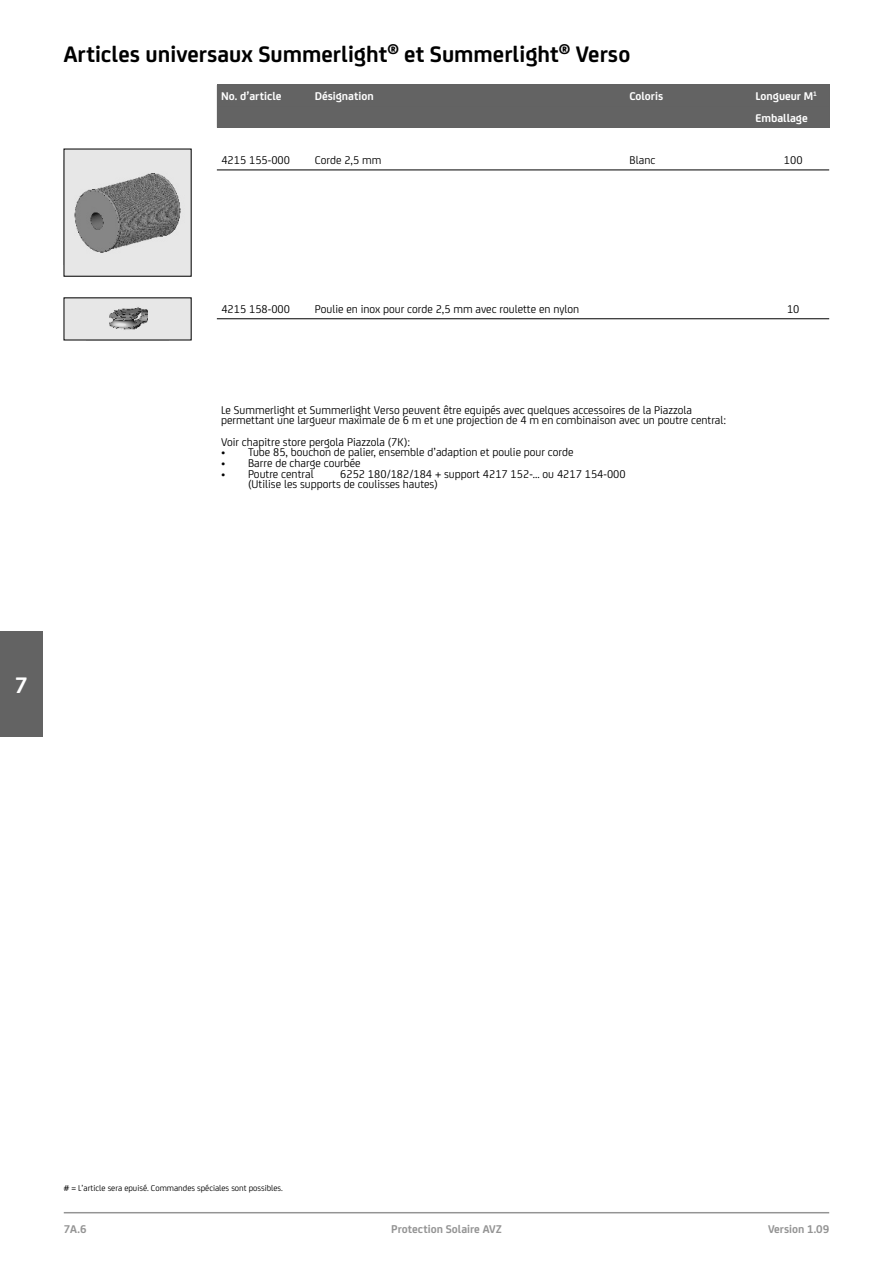
<style>
.page{position:relative;width:893px;height:1263px;background:#fff}
.page>*{position:absolute;margin:0;border:0;box-sizing:border-box;transform-origin:0 0}
.t1{font:700 24px "FS Joey";color:#000}
.t2{font:700 24px "FS Joey";color:#fff}
.t3{font:12px/10.6px "FS Joey";color:#000}
.t4{font:700 12px/21.3px "FS Joey";color:#fff}
.t5{font:700 12px "FS Joey";color:#949494}
.t6{font:9px "FS Joey";color:#000}
</style>
<div class="page">
<div style="left:0;top:631px;width:43px;height:106px;background:#636363"></div>
<hr style="left:64px;top:1212px;width:765px;height:1px;background:#949494">
<div style="left:217px;top:84px;width:612px;height:44px;background:#626262"></div>
<hr style="left:217px;top:170px;width:612px;height:1px;background:#000">
<div style="left:64px;top:149px;width:127px;height:127px;background:#e7e7e7"></div>
<img style="left:74px;top:173px;width:107px;height:80px">
<hr style="left:217px;top:318px;width:612px;height:1px;background:#000">
<div style="left:64px;top:298px;width:127px;height:42px;background:#e7e7e7"></div>
<img style="left:109px;top:307px;width:39px;height:23px">
<h1 class="t1" style="left:64px;top:36px;width:568px">Articles universaux Summerlight<sup>®</sup> et Summerlight<sup>®</sup> Verso</h1>
<p class="t4" style="left:221px;top:85px;width:62px">No. d’article</p>
<p class="t4" style="left:315px;top:85px;width:61px">Désignation</p>
<p class="t4" style="left:629px;top:85px;width:35px">Coloris</p>
<p class="t4" style="left:755px;top:85px;width:63px">Longueur M<sup>1<br></sup>Emballage</p>
<p class="t3" style="left:221px;top:154px;width:70px">4215 155-000</p>
<p class="t3" style="left:315px;top:154px;width:68px">Corde 2,5 mm</p>
<p class="t3" style="left:630px;top:154px;width:27px">Blanc</p>
<p class="t3" style="left:784px;top:154px;width:20px">100</p>
<p class="t3" style="left:221px;top:303px;width:70px">4215 158-000</p>
<p class="t3" style="left:315px;top:303px;width:266px">Poulie en inox pour corde 2,5 mm avec roulette en nylon</p>
<p class="t3" style="left:787px;top:303px;width:14px">10</p>
<p class="t3" style="left:221px;top:404px;width:507px">Le Summerlight et Summerlight Verso peuvent être equipés avec quelques accessoires de la Piazzola permettant une largueur maximale de 6 m et une projection de 4 m en combinaison avec un poutre central:</p>
<p class="t3" style="left:221px;top:436px;width:191px">Voir chapitre store pergola Piazzola (7K):</p>
<p class="t3" style="left:221px;top:446px;width:354px">• Tube 85, bouchon de palier, ensemble d’adaption et poulie pour corde</p>
<p class="t3" style="left:221px;top:457px;width:141px">• Barre de charge courbée</p>
<p class="t3" style="left:221px;top:468px;width:94px">• Poutre central</p>
<p class="t3" style="left:248px;top:468px;width:379px;text-indent:92px">6252 180/182/184 + support 4217 152-... ou 4217 154-000 (Utilise les supports de coulisses hautes)</p>
<h1 class="t2" style="left:15px;top:667px;width:14px">7</h1>
<p class="t6" style="left:64px;top:1181px;width:221px"># = L’article sera epuisé. Commandes spéciales sont possibles.</p>
<p class="t5" style="left:64px;top:1220px;width:24px">7A.6</p>
<p class="t5" style="left:391px;top:1220px;width:112px">Protection Solaire AVZ</p>
<p class="t5" style="left:768px;top:1220px;width:63px">Version 1.09</p>
</div>
